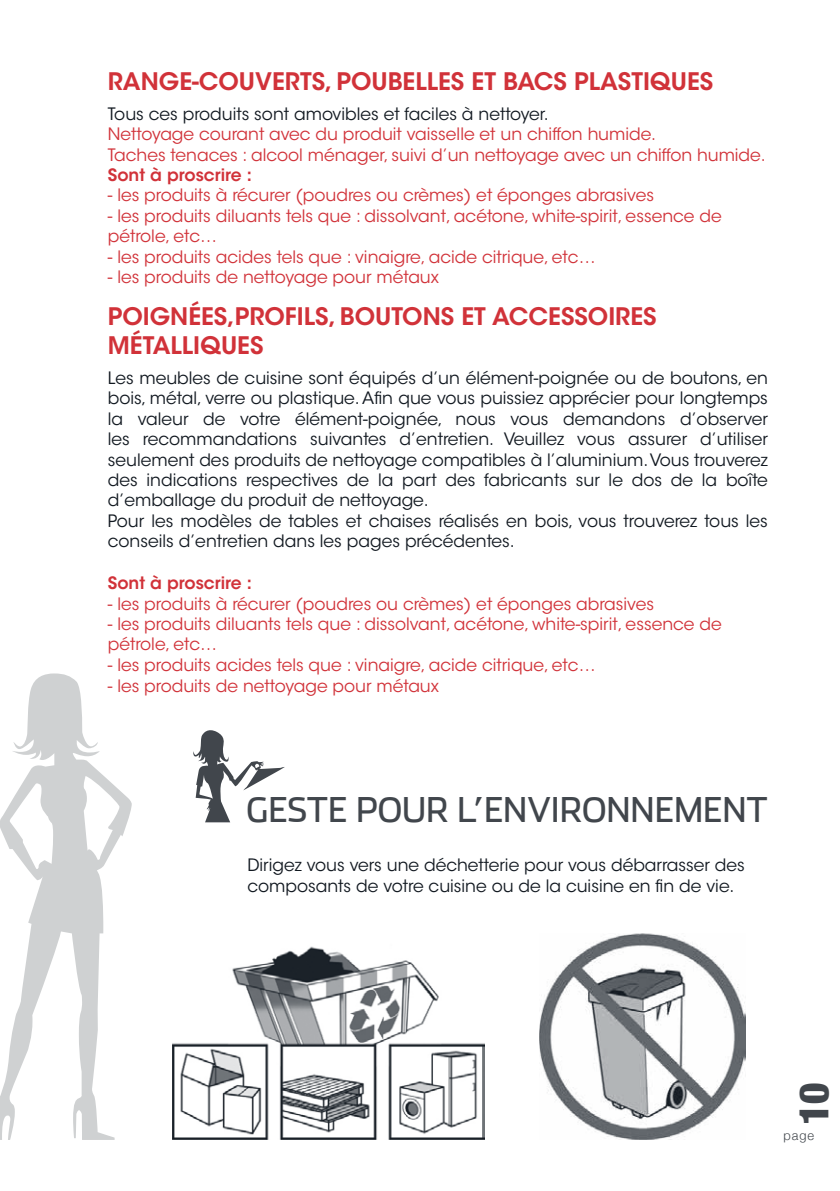
<style>
.page{position:relative;width:840px;height:1191px;background:#fff}
.page>*{position:absolute;margin:0;border:0;box-sizing:border-box;transform-origin:0 0}
.t1{font:900 condensed 41px "Helvetica Neue";color:#41464c}
.t2{font:34px "Stainless";color:#41464c}
.t3{font:600 24px/28.8px "ITC Avant Garde Std";color:#d13239}
.t4{font:17px/20.4px "ITC Avant Garde Std";color:#111820}
.t5{font:17px/20.4px "ITC Avant Garde Std";color:#d13239}
.t6{font:600 17px "ITC Avant Garde Std";color:#d13239}
.t7{font:300 12.8px "Helvetica Neue";color:#41464c}
</style>
<div class="page">
<img style="left:173px;top:946px;width:311px;height:194px">
<img style="left:539px;top:933px;width:206px;height:207px">
<svg style="left:0;top:673px;width:132px;height:467px"></svg>
<svg style="left:193px;top:730px;width:92px;height:92px"></svg>
<h3 class="t3" style="left:108px;top:67px;width:606px">RANGE-COUVERTS, POUBELLES ET BACS PLASTIQUES</h3>
<p class="t4" style="left:108px;top:104px;width:442px">Tous ces produits sont amovibles et faciles à nettoyer.</p>
<p class="t5" style="left:108px;top:124px;width:659px">Nettoyage courant avec du produit vaisselle et un chiffon humide.<br>Taches tenaces : alcool ménager, suivi d’un nettoyage avec un chiffon humide.</p>
<p class="t6" style="left:108px;top:164px;width:146px">Sont à proscrire :</p>
<p class="t5" style="left:108px;top:185px;width:547px">- les produits à récurer (poudres ou crèmes) et éponges abrasives</p>
<p class="t5" style="left:108px;top:206px;width:615px">- les produits diluants tels que : dissolvant, acétone, white-spirit, essence de pétrole, etc…</p>
<p class="t5" style="left:108px;top:246px;width:489px">- les produits acides tels que : vinaigre, acide citrique, etc…</p>
<p class="t5" style="left:108px;top:267px;width:332px">- les produits de nettoyage pour métaux</p>
<h3 class="t3" style="left:108px;top:302px;width:550px">POIGNÉES,PROFILS, BOUTONS ET ACCESSOIRES<br>MÉTALLIQUES</h3>
<p class="t4" style="left:108px;top:368px;width:661px">Les meubles de cuisine sont équipés d’un élément-poignée ou de boutons, en bois, métal, verre ou plastique. Afin que vous puissiez apprécier pour longtemps la valeur de votre élément-poignée, nous vous demandons d’observer les recommandations suivantes d’entretien. Veuillez vous assurer d’utiliser seulement des produits de nettoyage compatibles à l’aluminium. Vous trouverez des indications respectives de la part des fabricants sur le dos de la boîte d’emballage du produit de nettoyage.<br>Pour les modèles de tables et chaises réalisés en bois, vous trouverez tous les conseils d’entretien dans les pages précédentes.</p>
<p class="t6" style="left:108px;top:572px;width:146px">Sont à proscrire :</p>
<p class="t5" style="left:108px;top:593px;width:547px">- les produits à récurer (poudres ou crèmes) et éponges abrasives</p>
<p class="t5" style="left:108px;top:614px;width:615px">- les produits diluants tels que : dissolvant, acétone, white-spirit, essence de pétrole, etc…</p>
<p class="t5" style="left:108px;top:654px;width:489px">- les produits acides tels que : vinaigre, acide citrique, etc…</p>
<p class="t5" style="left:108px;top:676px;width:332px">- les produits de nettoyage pour métaux</p>
<h2 class="t2" style="left:246px;top:789px;width:522px">GESTE POUR L’ENVIRONNEMENT</h2>
<p class="t4" style="left:247px;top:855px;width:498px">Dirigez vous vers une déchetterie pour vous débarrasser des composants de votre cuisine ou de la cuisine en fin de vie.</p>
<h1 class="t1" style="left:779px;top:1125px;width:44px;rotate:-90deg">10</h1>
<p class="t7" style="left:783px;top:1125px;width:32px">page</p>
</div>
